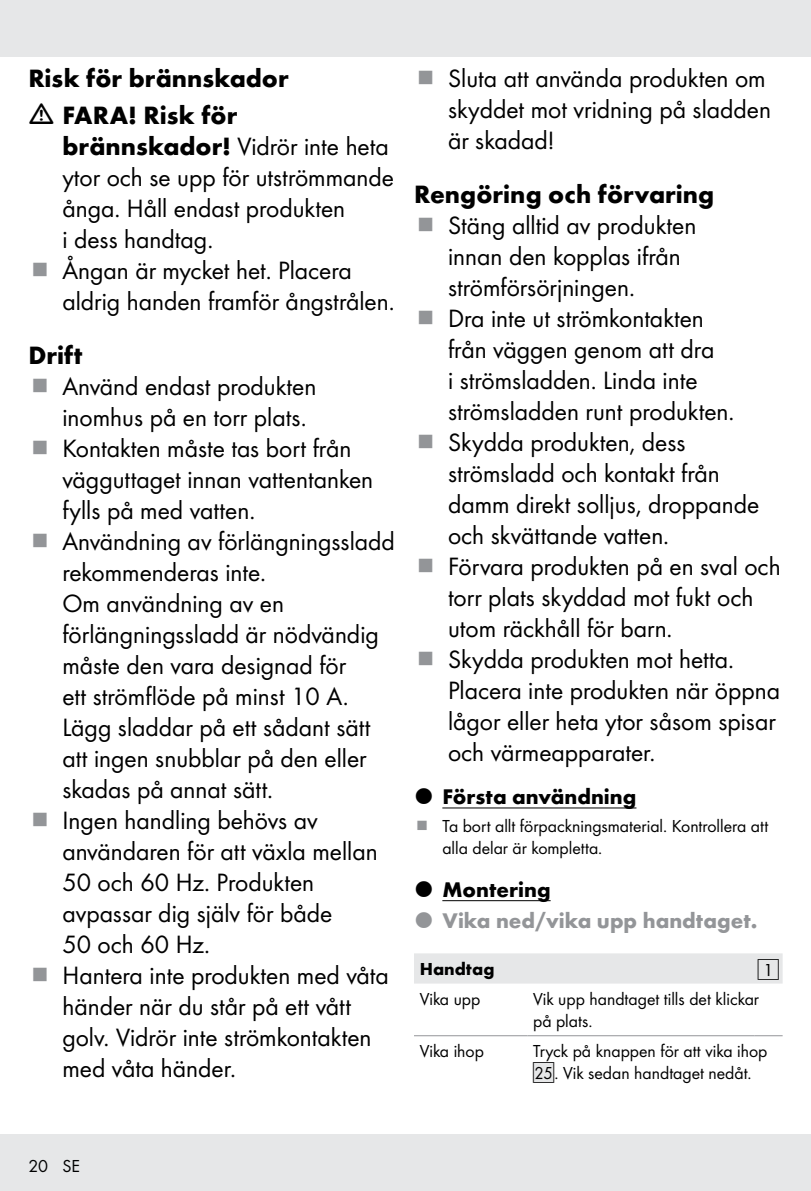
<style>
.page{position:relative;width:811px;height:1191px;background:#fff}
.page>*{position:absolute;margin:0;border:0;box-sizing:border-box;transform-origin:0 0}
.t1{font:26px/31px "Futura Boo";color:#000}
.t2{font:700 26px/36.6px "Futura";color:#000}
.t3{font:700 22px "Futura";color:#000}
.t4{font:700 22px "Futura";color:#939598}
.t5{font:18px/22px "Futura Boo";color:#000}
.t6{font:700 18px "Futura";letter-spacing:.005em;color:#000}
.t7{font:15.8px "IMP Lidl Num Box";color:#000}
.s1{font-family:"Futura";font-weight:700}
.s2{color:#e6e7e8}
.s3{font-family:"IMP Lidl Num Box";font-size:15.8px;color:#e6e7e8}
.s4{font-family:"IMP Lidl Num Box";font-size:15.8px}
</style>
<div class="page">
<div style="left:0;top:1134px;width:811px;height:57px;background:#e6e7e8"></div>
<div style="left:0;top:0;width:811px;height:57px;background:#e6e7e8"></div>
<hr style="left:442px;top:807px;width:194px;height:1px;background:#000">
<hr style="left:442px;top:900px;width:108px;height:1px;background:#000">
<div style="left:414px;top:953px;width:368px;height:30px;background:#e6e7e8"></div>
<hr style="left:414px;top:1035px;width:113px;height:1px;background:#939598">
<hr style="left:527px;top:1035px;width:227px;height:1px;background:#939598">
<svg style="left:754px;top:1035px;width:28px;height:1px"></svg>
<p class="t2" style="left:62px;top:58px;width:228px;text-indent:-34px">Risk för brännskador<br>FARA! Risk för</p>
<p class="t1" style="left:62px;top:129px;width:334px"><span class="s1">brännskador!</span> Vidrör inte heta ytor och se upp för utströmmande ånga. Håll endast produkten<br>i dess handtag.<br>Ångan är mycket het. Placera aldrig handen framför ångstrålen.</p>
<p class="t2" style="left:28px;top:334px;width:55px">Drift</p>
<p class="t1" style="left:62px;top:369px;width:334px">Använd endast produkten inomhus på en torr plats.<br>Kontakten måste tas bort från vägguttaget innan vattentanken fylls på med vatten.<br>Användning av förlängningssladd rekommenderas inte.<br>Om användning av en förlängningssladd är nödvändig måste den vara designad för<br>ett strömflöde på minst 10 A.<br>Lägg sladdar på ett sådant sätt att ingen snubblar på den eller skadas på annat sätt.<br>Ingen handling behövs av användaren för att växla mellan<br>50 och 60 Hz. Produkten avpassar dig själv för både<br>50 och 60 Hz.<br>Hantera inte produkten med våta händer när du står på ett vått golv. Vidrör inte strömkontakten med våta händer.</p>
<p class="t1" style="left:448px;top:61px;width:324px">Sluta att använda produkten om skyddet mot vridning på sladden är skadad!</p>
<p class="t2" style="left:414px;top:174px;width:302px">Rengöring och förvaring</p>
<p class="t1" style="left:448px;top:208px;width:334px">Stäng alltid av produkten<br>innan den kopplas ifrån strömförsörjningen.<br>Dra inte ut strömkontakten<br>från väggen genom att dra<br>i strömsladden. Linda inte strömsladden runt produkten.<br>Skydda produkten, dess strömsladd och kontakt från damm direkt solljus, droppande och skvättande vatten.<br>Förvara produkten på en sval och torr plats skyddad mot fukt och utom räckhåll för barn.<br>Skydda produkten mot hetta.<br>Placera inte produkten när öppna lågor eller heta ytor såsom spisar och värmeapparater.</p>
<p class="t3" style="left:442px;top:780px;width:196px">Första användning</p>
<p class="t5" style="left:442px;top:813px;width:327px">Ta bort allt förpackningsmaterial. Kontrollera att alla delar är kompletta.</p>
<p class="t3" style="left:442px;top:873px;width:110px">Montering</p>
<p class="t4" style="left:442px;top:904px;width:316px">Vika ned/vika upp handtaget.</p>
<p class="t6" style="left:420px;top:955px;width:76px">Handtag</p>
<p class="t7" style="left:758px;top:959px;width:23px"><span class="s2">[</span>1]</p>
<p class="t5" style="left:420px;top:987px;width:62px">Vika upp</p>
<p class="t5" style="left:533px;top:987px;width:227px">Vik upp handtaget tills det klickar på plats.</p>
<p class="t5" style="left:420px;top:1039px;width:66px">Vika ihop</p>
<p class="t5" style="left:533px;top:1039px;width:236px">Tryck på knappen för att vika ihop <span class="s3">[</span><span class="s4">25]</span>. Vik sedan handtaget nedåt.</p>
<p class="t5" style="left:28px;top:1154px;width:53px">20 SE</p>
</div>
